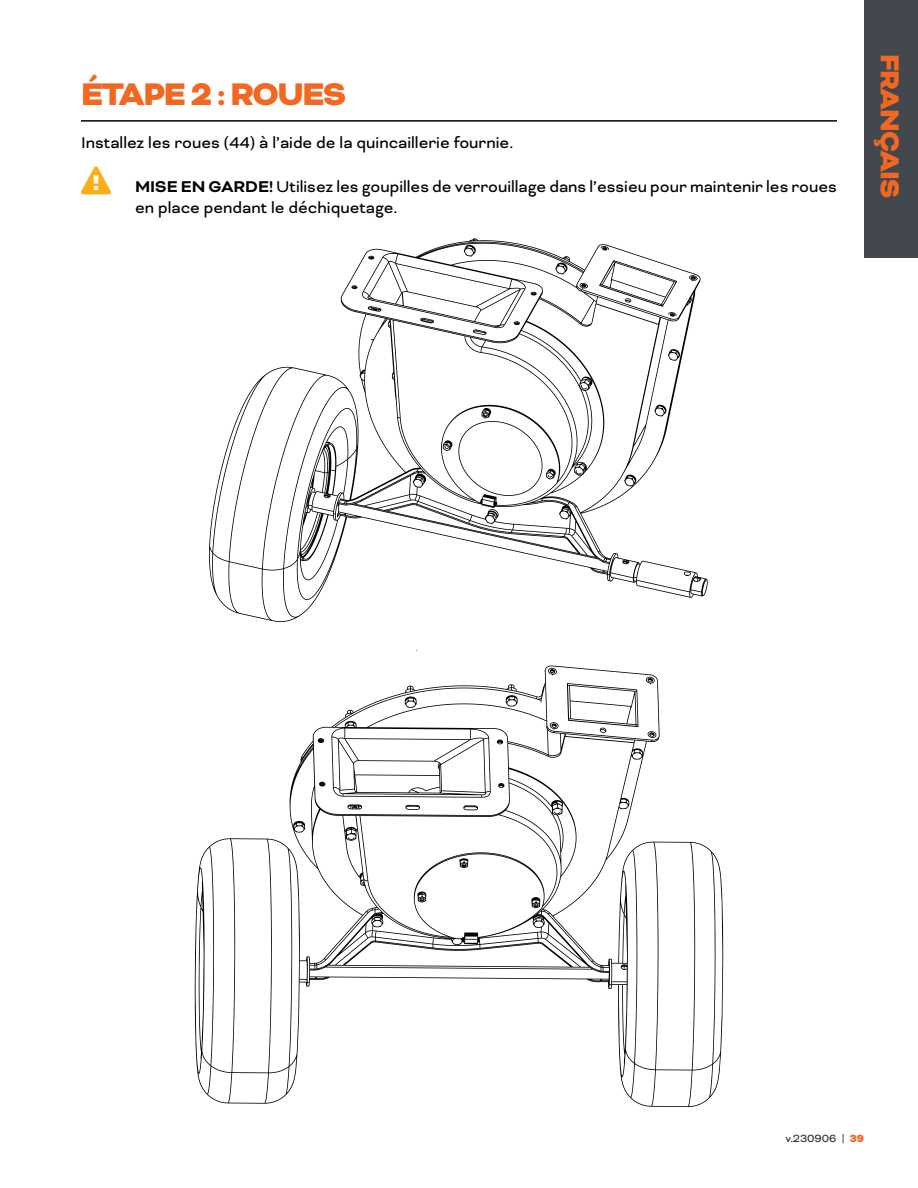
<style>
.page{position:relative;width:918px;height:1188px;background:#fff}
.page>*{position:absolute;margin:0;border:0;box-sizing:border-box;transform-origin:0 0}
.t1{font:900 36px "Bicyclette";letter-spacing:-.04em;color:#f26722}
.t2{font:900 30px "Bicyclette";letter-spacing:-.04em;color:#f26722}
.t3{font:18px/21.6px "Bicyclette";color:#000}
.t4{font:12px "Bicyclette";color:#24282a}
.s1{font-weight:700}
.s2{font-weight:900;color:#f26722}
</style>
<div class="page">
<hr style="left:81px;top:120px;width:756px;height:2px;background:#000">
<svg style="left:209px;top:238px;width:499px;height:384px"></svg>
<svg style="left:689px;top:275px;width:9px;height:6px"></svg>
<svg style="left:601px;top:246px;width:8px;height:5px"></svg>
<svg style="left:580px;top:283px;width:8px;height:6px"></svg>
<svg style="left:624px;top:475px;width:12px;height:12px"></svg>
<svg style="left:555px;top:263px;width:12px;height:11px"></svg>
<svg style="left:464px;top:245px;width:12px;height:12px"></svg>
<svg style="left:599px;top:260px;width:78px;height:57px"></svg>
<svg style="left:443px;top:440px;width:9px;height:11px"></svg>
<svg style="left:576px;top:470px;width:5px;height:4px"></svg>
<svg style="left:654px;top:405px;width:12px;height:11px"></svg>
<svg style="left:195px;top:666px;width:528px;height:441px"></svg>
<svg style="left:459px;top:858px;width:9px;height:10px"></svg>
<svg style="left:417px;top:892px;width:9px;height:11px"></svg>
<div style="left:864px;top:0;width:54px;height:258px;background:#43474e"></div>
<h1 class="t1" style="left:81px;top:73px;width:267px">ÉTAPE 2 : ROUES</h1>
<p class="t3" style="left:81px;top:132px;width:434px">Installez les roues (44) à l’aide de la quincaillerie fournie.</p>
<p class="t3" style="left:135px;top:175px;width:704px"><span class="s1">MISE EN GARDE!</span> Utilisez les goupilles de verrouillage dans l’essieu pour maintenir les roues en place pendant le déchiquetage.</p>
<h2 class="t2" style="left:908px;top:54px;width:145px;rotate:90deg">FRANÇAIS</h2>
<p class="t4" style="left:785px;top:1131px;width:80px">v.230906 | <span class="s2">39</span></p>
</div>
